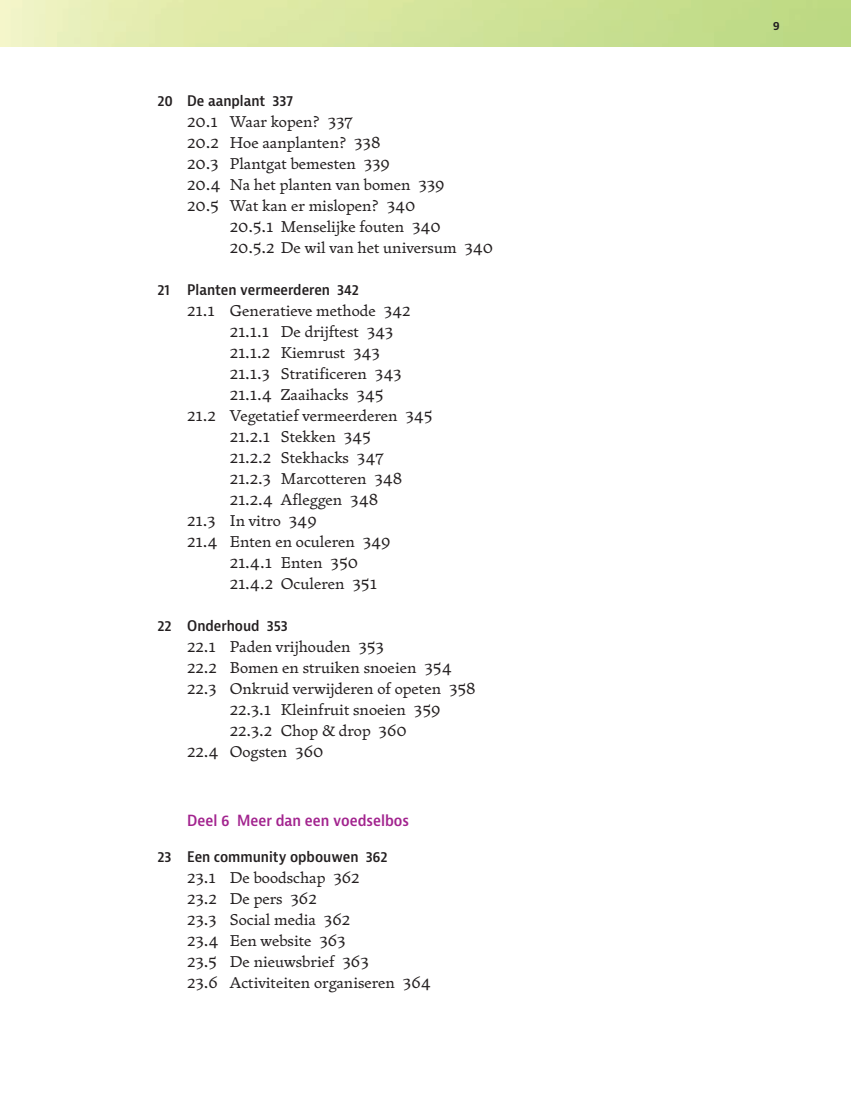
<style>
.page{position:relative;width:851px;height:1106px;background:#fff}
.page>*{position:absolute;margin:0;border:0;box-sizing:border-box;transform-origin:0 0}
.t1{font:15.75px/21px "Fern Text";color:#231f20}
.t2{font:600 condensed 15px "Bernina Sans";color:#a2238e}
.t3{font:600 condensed 14.25px "Bernina Sans";color:#231f20}
.t4{font:600 condensed 13.5px "Bernina Sans";color:#231f20}
</style>
<div class="page">
<p class="t3" style="left:157px;top:92px;width:137px">20 De aanplant 337</p>
<p class="t1" style="left:187px;top:110px;width:259px">20.1 Waar kopen? 337<br>20.2 Hoe aanplanten? 338<br>20.3 Plantgat bemesten 339<br>20.4 Na het planten van bomen 339<br>20.5 Wat kan er mislopen? 340</p>
<p class="t1" style="left:230px;top:215px;width:265px">20.5.1 Menselijke fouten 340<br>20.5.2 De wil van het universum 340</p>
<p class="t3" style="left:157px;top:281px;width:203px">21 Planten vermeerderen 342</p>
<p class="t1" style="left:187px;top:299px;width:225px">21.1 Generatieve methode 342</p>
<p class="t1" style="left:230px;top:320px;width:165px">21.1.1 De drijftest 343</p>
<p class="t1" style="left:230px;top:341px;width:151px">21.1.2 Kiemrust 343</p>
<p class="t1" style="left:230px;top:362px;width:173px">21.1.3 Stratificeren 343</p>
<p class="t1" style="left:230px;top:383px;width:155px">21.1.4 Zaaihacks 345</p>
<p class="t1" style="left:187px;top:404px;width:247px">21.2 Vegetatief vermeerderen 345</p>
<p class="t1" style="left:230px;top:425px;width:143px">21.2.1 Stekken 345</p>
<p class="t1" style="left:230px;top:446px;width:155px">21.2.2 Stekhacks 347</p>
<p class="t1" style="left:230px;top:467px;width:174px">21.2.3 Marcotteren 348</p>
<p class="t1" style="left:230px;top:488px;width:150px">21.2.4 Afleggen 348</p>
<p class="t1" style="left:187px;top:509px;width:131px">21.3 In vitro 349</p>
<p class="t1" style="left:187px;top:530px;width:205px">21.4 Enten en oculeren 349</p>
<p class="t1" style="left:230px;top:551px;width:130px">21.4.1 Enten 350</p>
<p class="t1" style="left:230px;top:572px;width:149px">21.4.2 Oculeren 351</p>
<p class="t3" style="left:157px;top:617px;width:132px">22 Onderhoud 353</p>
<p class="t1" style="left:187px;top:635px;width:198px">22.1 Paden vrijhouden 353</p>
<p class="t1" style="left:187px;top:656px;width:266px">22.2 Bomen en struiken snoeien 354</p>
<p class="t1" style="left:187px;top:677px;width:290px">22.3 Onkruid verwijderen of opeten 358</p>
<p class="t1" style="left:230px;top:698px;width:212px">22.3.1 Kleinfruit snoeien 359</p>
<p class="t1" style="left:230px;top:719px;width:178px">22.3.2 Chop &amp; drop 360</p>
<p class="t1" style="left:187px;top:740px;width:138px">22.4 Oogsten 360</p>
<p class="t2" style="left:187px;top:811px;width:223px">Deel 6 Meer dan een voedselbos</p>
<p class="t3" style="left:157px;top:848px;width:232px">23 Een community opbouwen 362</p>
<p class="t1" style="left:187px;top:866px;width:245px">23.1 De boodschap 362<br>23.2 De pers 362<br>23.3 Social media 362<br>23.4 Een website 363<br>23.5 De nieuwsbrief 363<br>23.6 Activiteiten organiseren 364</p>
<p class="t4" style="left:772px;top:17px;width:9px">9</p>
</div>
